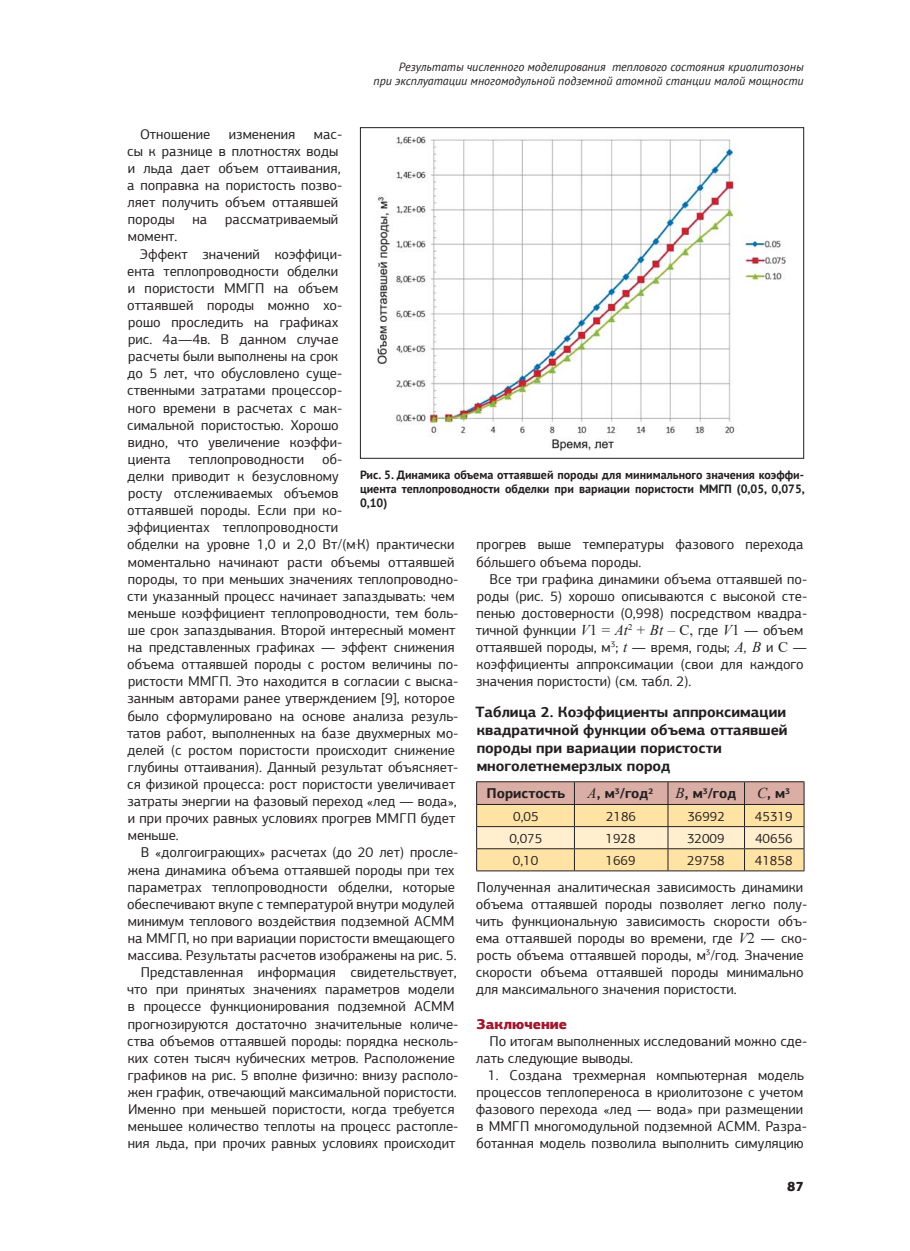
<style>
.page{position:relative;width:910px;height:1251px;background:#fff}
.page>*{position:absolute;margin:0;border:0;box-sizing:border-box;transform-origin:0 0}
.t1{font:700 15px/18px "PF Agora Sans Pro";color:#231f20}
.t2{font:14.25px/17.1px "PF Agora Sans Pro";color:#231f20}
.t3{font:700 14.25px "PF Agora Sans Pro";color:#231f20}
.t4{font:900 14.25px "PF Agora Sans Pro";color:#a2182e}
.t5{font:13.5px "PF Agora Sans Pro";color:#231f20}
.t6{font:900 13.5px "PF Agora Sans Pro";color:#231f20}
.t7{font:700 12px/14.4px "PT Sans";color:#231f20;text-align:justify}
.t8{font:italic 12px/14.4px "PT Sans";color:#231f20;text-align:right}
.s1{font-family:"Times New Roman";font-style:italic;font-size:15px}
.s2{font-family:"Times New Roman";font-size:15px}
.s3{font-family:"Times New Roman";font-weight:400;font-style:italic;font-size:15px}
</style>
<div class="page">
<hr style="left:476px;top:870px;width:328px;height:1px;background:#231f20">
<svg style="left:476px;top:781px;width:329px;height:89px;background:#eacea8"></svg>
<hr style="left:476px;top:804px;width:328px;height:1px;background:#231f20">
<img style="left:377px;top:136px;width:409px;height:315px">
<div style="left:360px;top:127px;width:444px;height:331px;border:1px solid #231f20"></div>
<p class="t2" style="left:140px;top:127px;width:72px">Отношение</p>
<p class="t2" style="left:229px;top:127px;width:68px">изменения</p>
<p class="t2" style="left:127px;top:127px;width:217px;text-indent:187px">мас&shy;сы к разнице в плотностях воды и льда дает объем оттаивания, а поправка на пористость позво&shy;ляет получить объем оттаявшей породы на рассматриваемый момент.</p>
<p class="t2" style="left:127px;top:246px;width:217px;text-indent:13px">Эффект значений коэффици&shy;ента теплопроводности обделки и пористости ММГП на объем оттаявшей породы можно хо&shy;рошо проследить на графиках рис. 4а—4в. В данном случае расчеты были выполнены на срок до 5 лет, что обусловлено суще&shy;ственными затратами процессор&shy;ного времени в расчетах с мак&shy;симальной пористостью. Хорошо видно, что увеличение коэффи&shy;циента</p>
<p class="t2" style="left:127px;top:451px;width:217px;text-indent:195px">об&shy;делки приводит к безусловному росту отслеживаемых объемов оттаявшей породы. Если при ко&shy;эффициентах теплопроводности</p>
<p class="t2" style="left:189px;top:451px;width:117px">теплопроводности</p>
<p class="t8" style="left:373px;top:59px;width:432px">Результаты численного моделирования теплового состояния криолитозоны<br>при эксплуатации многомодульной подземной атомной станции малой мощности</p>
<p class="t7" style="left:360px;top:467px;width:446px">Рис. 5. Динамика объема оттаявшей породы для минимального значения коэффи&shy;циента теплопроводности обделки при вариации пористости ММГП (0,05, 0,075, 0,10)</p>
<p class="t2" style="left:127px;top:537px;width:333px">обделки на уровне 1,0 и 2,0 Вт/(м<sup>.</sup>К) практически моментально начинают расти объемы оттаявшей породы, то при меньших значениях теплопроводно&shy;сти указанный процесс начинает запаздывать: чем меньше коэффициент теплопроводности, тем боль&shy;ше срок запаздывания. Второй интересный момент на представленных графиках — эффект снижения объема оттаявшей породы с ростом величины по&shy;ристости ММГП. Это находится в согласии с выска&shy;занным авторами ранее утверждением [9], которое было сформулировано на основе анализа резуль&shy;татов работ, выполненных на базе двухмерных мо&shy;делей (с ростом пористости происходит снижение глубины оттаивания). Данный результат объясняет&shy;ся физикой процесса: рост пористости увеличивает затраты энергии на фазовый переход «лед — вода», и при прочих равных условиях прогрев ММГП будет меньше.</p>
<p class="t2" style="left:127px;top:845px;width:333px;text-align:right">В «долгоиграющих» расчетах (до 20 лет) просле&shy;жена динамика объема оттаявшей породы при тех параметрах теплопроводности обделки, которые обеспечивают вкупе с температурой внутри модулей минимум теплового воздействия подземной АСММ на ММГП, но при вариации пористости вмещающего массива. Результаты расчетов изображены на рис. 5.<br>Представленная информация свидетельствует, что при принятых значениях параметров модели в процессе функционирования подземной АСММ прогнозируются достаточно значительные количе&shy;ства объемов оттаявшей породы: порядка несколь&shy;ких сотен тысяч кубических метров. Расположение графиков на рис. 5 вполне физично: внизу располо&shy;жен график, отвечающий максимальной пористости.<br>Именно при меньшей пористости, когда требуется меньшее количество теплоты на процесс растопле&shy;ния льда, при прочих равных условиях происходит</p>
<p class="t2" style="left:476px;top:537px;width:329px">прогрев выше температуры фазового перехода бóльшего объема породы.</p>
<p class="t2" style="left:476px;top:571px;width:333px;text-indent:14px">Все три графика динамики объема оттаявшей по&shy;роды (рис. 5) хорошо описываются с высокой сте&shy;пенью достоверности (0,998) посредством квадра&shy;тичной функции <span class="s1">V</span><span class="s2">1 =</span> <span class="s1">At</span><sup>2</sup> <span class="s2">+</span> <span class="s1">Bt –</span> <span class="s2">C,</span> где <span class="s1">V</span><span class="s2">1</span> — объем оттаявшей породы, м<sup>3</sup>; <span class="s1">t</span> — время, годы; <span class="s1">A, B</span> и <span class="s2">C</span> — коэффициенты аппроксимации (свои для каждого значения пористости) (см. табл. 2).</p>
<p class="t1" style="left:475px;top:704px;width:314px">Таблица 2. Коэффициенты аппроксимации квадратичной функции объема оттаявшей породы при вариации пористости многолетнемерзлых пород</p>
<p class="t3" style="left:486px;top:787px;width:80px">Пористость</p>
<p class="t3" style="left:588px;top:787px;width:67px"><span class="s3">А</span>, м<sup>3</sup>/год<sup>2</sup></p>
<p class="t3" style="left:676px;top:787px;width:62px"><span class="s3">В</span>, м<sup>3</sup>/год</p>
<p class="t3" style="left:757px;top:787px;width:34px"><span class="s3">С</span>, м<sup>3</sup></p>
<p class="t5" style="left:513px;top:810px;width:27px">0,05</p>
<p class="t5" style="left:606px;top:810px;width:32px">2186</p>
<p class="t5" style="left:687px;top:810px;width:39px">36992</p>
<p class="t5" style="left:755px;top:810px;width:39px">45319</p>
<p class="t5" style="left:509px;top:832px;width:34px">0,075</p>
<p class="t5" style="left:605px;top:832px;width:32px">1928</p>
<p class="t5" style="left:687px;top:832px;width:39px">32009</p>
<p class="t5" style="left:755px;top:832px;width:39px">40656</p>
<p class="t5" style="left:513px;top:854px;width:27px">0,10</p>
<p class="t5" style="left:605px;top:854px;width:32px">1669</p>
<p class="t5" style="left:687px;top:854px;width:39px">29758</p>
<p class="t5" style="left:755px;top:854px;width:39px">41858</p>
<p class="t2" style="left:476px;top:879px;width:333px">Полученная аналитическая зависимость динамики объема оттаявшей породы позволяет легко полу&shy;чить функциональную зависимость скорости объ&shy;ема оттаявшей породы во времени, где <span class="s1">V</span><span class="s2">2</span> — ско&shy;рость объема оттаявшей породы, м<sup>3</sup>/год. Значение скорости объема оттаявшей породы минимально для максимального значения пористости.</p>
<p class="t4" style="left:476px;top:1017px;width:92px">Заключение</p>
<p class="t2" style="left:476px;top:1033px;width:332px;text-indent:13px">По итогам выполненных исследований можно сде&shy;лать следующие выводы.</p>
<p class="t2" style="left:476px;top:1067px;width:333px;text-indent:12px">1. Создана трехмерная компьютерная модель процессов теплопереноса в криолитозоне с учетом фазового перехода «лед — вода» при размещении в ММГП многомодульной подземной АСММ. Разра&shy;ботанная модель позволила выполнить симуляцию</p>
<p class="t6" style="left:787px;top:1180px;width:18px">87</p>
</div>
